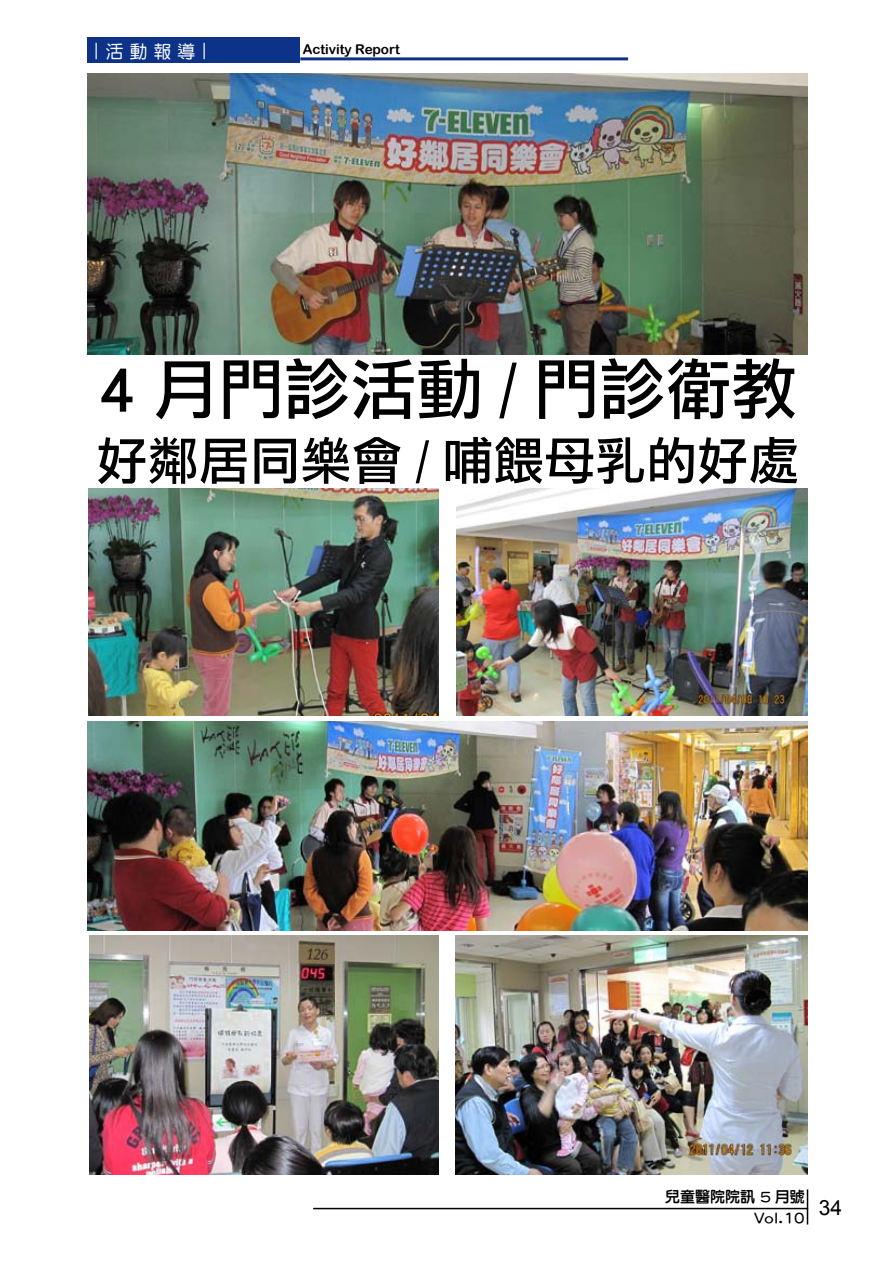
<style>
.page{position:relative;width:893px;height:1263px;background:#fff}
.page>*{position:absolute;margin:0;border:0;box-sizing:border-box;transform-origin:0 0}
.t1{font:66px "DF Li Hei Std W5";color:#000}
.t2{font:51px "DF Li Hei Std W5";color:#000}
.t3{font:21px "Arial";color:#000}
.t4{font:18px "DF Yuan Std W5";color:#fff}
.t5{font:15px/21px "DF Li Yuan Std W7";color:#000;text-align:right}
.t6{font:13.5px "Arial Rounded MT Bold";color:#000}
</style>
<div class="page">
<div style="left:87px;top:38px;width:213px;height:25px;background:#0c3388"></div>
<hr style="left:300px;top:57px;width:328px;height:3px;background:#0c3388">
<hr style="left:807px;top:1189px;width:1px;height:35px;background:#000">
<hr style="left:313px;top:1208px;width:495px;height:1px;background:#000">
<img style="left:87px;top:74px;width:721px;height:281px">
<img style="left:88px;top:722px;width:720px;height:209px">
<img style="left:457px;top:488px;width:351px;height:227px">
<img style="left:88px;top:488px;width:351px;height:227px">
<img style="left:89px;top:935px;width:350px;height:239px">
<img style="left:456px;top:935px;width:352px;height:239px">
<p class="t4" style="left:87px;top:60px;width:19px;rotate:-90deg">—</p>
<p class="t4" style="left:105px;top:41px;width:91px">活 動 報 導</p>
<p class="t4" style="left:195px;top:60px;width:19px;rotate:-90deg">—</p>
<p class="t6" style="left:303px;top:41px;width:99px">Activity Report</p>
<p class="t1" style="left:98px;top:353px;width:701px">4 月門診活動 / 門診衛教</p>
<p class="t2" style="left:97px;top:433px;width:704px">好鄰居同樂會 / 哺餵母乳的好處</p>
<p class="t5" style="left:665px;top:1186px;width:141px">兒童醫院院訊 5 月號<br>Vol.10</p>
<h3 class="t3" style="left:819px;top:1194px;width:25px">34</h3>
</div>
